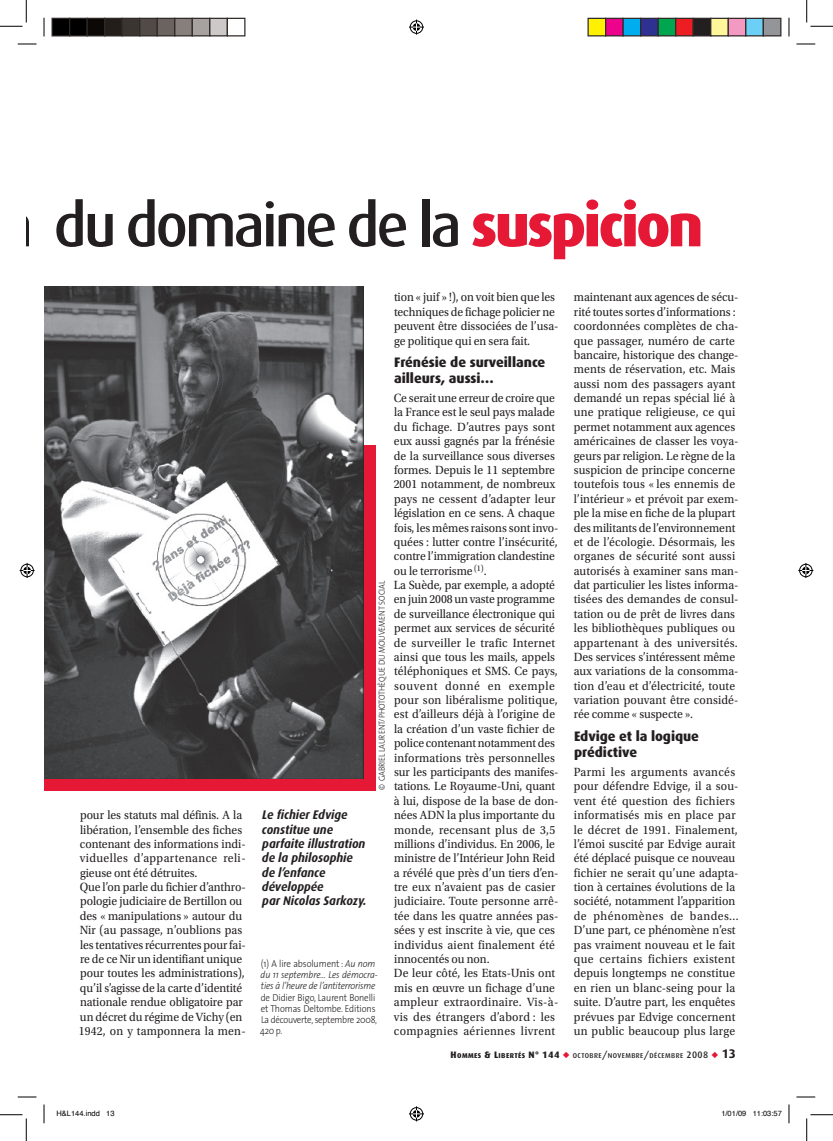
<style>
.page{position:relative;width:833px;height:1141px;background:#fff}
.page>*{position:absolute;margin:0;border:0;box-sizing:border-box;transform-origin:0 0}
.t1{font:500 60px "Dax";letter-spacing:-.05em;color:#231f20}
.t2{font:800 13.75px/15.6px "Dax";letter-spacing:-.005em;color:#231f20}
.t3{font:12.5px/14.4px "Utopia Std";color:#231f20;scale:.94 1}
.t4{font:italic 700 12.5px/14.4px "Dax";letter-spacing:-.005em;color:#231f20;scale:.94 1}
.t5{font:300 10px/11.2px "The Sans";letter-spacing:-.01em;color:#231f20;scale:.9 1}
.t6{font:italic 300 10px/11.2px "The Sans";letter-spacing:-.02em;color:#231f20;scale:.9 1}
.t7{font:300 8.75px "The Sans";letter-spacing:-.005em;color:#231f20;scale:.89 1}
.t8{font:7.5px "Helvetica";color:#000}
.t9{font:500 7px "Dax";letter-spacing:.06em;color:#231f20}
.s1{font-weight:800;color:#e51836}
.s2{font-style:normal}
.s3{font-weight:800;font-size:9.38px}
.s4{font-weight:800}
.s5{color:#e51836}
.s6{font-size:9.38px}
.s7{font-weight:700;font-size:12.5px}
</style>
<div class="page">
<div style="left:44px;top:445px;width:331px;height:345px;background:#e51836"></div>
<img style="left:44px;top:287px;width:319px;height:491px">
<svg style="left:18px;top:43px;width:18px;height:2px"></svg>
<svg style="left:796px;top:43px;width:18px;height:2px"></svg>
<svg style="left:18px;top:1096px;width:18px;height:1px"></svg>
<svg style="left:796px;top:1096px;width:18px;height:1px"></svg>
<svg style="left:43px;top:18px;width:2px;height:18px"></svg>
<svg style="left:43px;top:1104px;width:2px;height:19px"></svg>
<svg style="left:788px;top:18px;width:1px;height:18px"></svg>
<svg style="left:788px;top:1104px;width:1px;height:19px"></svg>
<svg style="left:0;top:0;width:27px;height:27px"></svg>
<svg style="left:0;top:1114px;width:27px;height:26px"></svg>
<svg style="left:806px;top:0;width:26px;height:27px"></svg>
<svg style="left:806px;top:1114px;width:26px;height:26px"></svg>
<svg style="left:409px;top:20px;width:15px;height:15px"></svg>
<svg style="left:409px;top:1106px;width:15px;height:15px"></svg>
<svg style="left:20px;top:563px;width:15px;height:15px"></svg>
<svg style="left:798px;top:563px;width:14px;height:15px"></svg>
<div style="left:52px;top:18px;width:18px;height:18px;background:#000"></div>
<div style="left:51px;top:18px;width:19px;height:18px;border:1px solid #302a28"></div>
<div style="left:70px;top:18px;width:17px;height:18px;background:#000"></div>
<div style="left:69px;top:18px;width:19px;height:18px;border:1px solid #302a28"></div>
<div style="left:87px;top:18px;width:18px;height:18px;background:#0c0806"></div>
<div style="left:86px;top:18px;width:19px;height:18px;border:1px solid #302a28"></div>
<div style="left:105px;top:18px;width:17px;height:18px;background:#241e1b"></div>
<div style="left:104px;top:18px;width:19px;height:18px;border:1px solid #302a28"></div>
<div style="left:122px;top:18px;width:18px;height:18px;background:#3b3532"></div>
<div style="left:121px;top:18px;width:19px;height:18px;border:1px solid #302a28"></div>
<div style="left:140px;top:18px;width:17px;height:18px;background:#524a47"></div>
<div style="left:139px;top:18px;width:19px;height:18px;border:1px solid #302a28"></div>
<div style="left:157px;top:18px;width:18px;height:18px;background:#6b6360"></div>
<div style="left:156px;top:18px;width:19px;height:18px;border:1px solid #302a28"></div>
<div style="left:175px;top:18px;width:17px;height:18px;background:#867f7c"></div>
<div style="left:174px;top:18px;width:19px;height:18px;border:1px solid #302a28"></div>
<div style="left:192px;top:18px;width:18px;height:18px;background:#a7a2a0"></div>
<div style="left:191px;top:18px;width:19px;height:18px;border:1px solid #302a28"></div>
<div style="left:210px;top:18px;width:17px;height:18px;background:#cdc9c8"></div>
<div style="left:209px;top:18px;width:19px;height:18px;border:1px solid #302a28"></div>
<div style="left:226px;top:18px;width:19px;height:18px;border:1px solid #302a28"></div>
<div style="left:587px;top:18px;width:18px;height:18px;background:#fff101"></div>
<div style="left:587px;top:18px;width:19px;height:18px;border:1px solid #302a28"></div>
<div style="left:605px;top:18px;width:17px;height:18px;background:#ed028c"></div>
<div style="left:604px;top:18px;width:19px;height:18px;border:1px solid #302a28"></div>
<div style="left:622px;top:18px;width:18px;height:18px;background:#00aeef"></div>
<div style="left:622px;top:18px;width:19px;height:18px;border:1px solid #302a28"></div>
<div style="left:640px;top:18px;width:17px;height:18px;background:#2e3092"></div>
<div style="left:639px;top:18px;width:19px;height:18px;border:1px solid #302a28"></div>
<div style="left:657px;top:18px;width:18px;height:18px;background:#00a54f"></div>
<div style="left:657px;top:18px;width:19px;height:18px;border:1px solid #302a28"></div>
<div style="left:675px;top:18px;width:17px;height:18px;background:#ee1d23"></div>
<div style="left:674px;top:18px;width:19px;height:18px;border:1px solid #302a28"></div>
<div style="left:692px;top:18px;width:18px;height:18px;background:#231f20"></div>
<div style="left:692px;top:18px;width:19px;height:18px;border:1px solid #302a28"></div>
<div style="left:710px;top:18px;width:17px;height:18px;background:#fff79a"></div>
<div style="left:709px;top:18px;width:19px;height:18px;border:1px solid #302a28"></div>
<div style="left:727px;top:18px;width:18px;height:18px;background:#f499c2"></div>
<div style="left:727px;top:18px;width:19px;height:18px;border:1px solid #302a28"></div>
<div style="left:745px;top:18px;width:17px;height:18px;background:#6bcff6"></div>
<div style="left:744px;top:18px;width:19px;height:18px;border:1px solid #302a28"></div>
<div style="left:762px;top:18px;width:18px;height:18px;background:#939598"></div>
<div style="left:762px;top:18px;width:19px;height:18px;border:1px solid #302a28"></div>
<h1 class="t1" style="left:0;top:192px;width:705px">n du domaine de la <span class="s1">suspicion</span></h1>
<p class="t3" style="left:79px;top:808px;width:179px">pour les statuts mal définis. A la libération, l’ensemble des fiches contenant des informations indi&shy;viduelles d’appartenance reli&shy;gieuse ont été détruites.<br>Que l’on parle du fichier d’anthro&shy;pologie judiciaire de Bertillon ou des « manipulations » autour du Nir (au passage, n’oublions pas les tentatives récurrentes pour fai&shy;re de ce Nir un identifiant unique pour toutes les administrations), qu’il s’agisse de la carte d’identité nationale rendue obligatoire par un décret du régime de Vichy (en 1942, on y tamponnera la men-</p>
<p class="t3" style="left:394px;top:290px;width:176px">tion « juif » !), on voit bien que les techniques de fichage policier ne peuvent être dissociées de l’usa&shy;ge politique qui en sera fait.</p>
<p class="t2" style="left:394px;top:354px;width:153px">Frénésie de surveillance ailleurs, aussi…</p>
<p class="t3" style="left:393px;top:391px;width:177px">Ce serait une erreur de croire que la France est le seul pays malade du fichage. D’autres pays sont eux aussi gagnés par la frénésie de la surveillance sous diverses formes. Depuis le 11 septembre<br>2001 notamment, de nombreux pays ne cessent d’adapter leur législation en ce sens. A chaque fois, les mêmes raisons sont invo&shy;quées : lutter contre l’insécurité, contre l’immigration clandestine ou le terrorisme <sup>(1)</sup>.<br>La Suède, par exemple, a adopté en juin 2008 un vaste programme de surveillance électronique qui permet aux services de sécurité de surveiller le trafic Internet ainsi que tous les mails, appels téléphoniques et SMS. Ce pays, souvent donné en exemple pour son libéralisme politique, est d’ailleurs déjà à l’origine de la création d’un vaste fichier de police contenant notamment des informations très personnelles sur les participants des manifes&shy;tations. Le Royaume-Uni, quant à lui, dispose de la base de don&shy;nées ADN la plus importante du monde, recensant plus de 3,5 millions d’individus. En 2006, le ministre de l’Intérieur John Reid a révélé que près d’un tiers d’en&shy;tre eux n’avaient pas de casier judiciaire. Toute personne arrê&shy;tée dans les quatre années pas&shy;sées y est inscrite à vie, que ces individus aient finalement été innocentés ou non.<br>De leur côté, les Etats-Unis ont mis en œuvre un fichage d’une ampleur extraordinaire. Vis-à&shy;vis des étrangers d’abord : les compagnies aériennes livrent</p>
<p class="t7" style="left:374px;top:790px;width:237px;rotate:-90deg">© gabriel laure nt/photothèque du mouveme nt social</p>
<p class="t4" style="left:262px;top:807px;width:113px">Le fichier Edvige constitue une parfaite illustration de la philosophie de l’enfance développée<br>par Nicolas Sarkozy.</p>
<p class="t6" style="left:260px;top:957px;width:132px"><span class="s2">(1) A lire absolument :</span> Au nom du 11 septembre… Les démocra&shy;ties à l’heure de l’antiterrorisme</p>
<p class="t5" style="left:260px;top:991px;width:131px">de Didier Bigo, Laurent Bonelli et Thomas Deltombe. Editions<br>La découverte, septembre 2008,<br>420 p.</p>
<p class="t3" style="left:573px;top:290px;width:177px">maintenant aux agences de sécu&shy;rité toutes sortes d’informations : coordonnées complètes de cha&shy;que passager, numéro de carte bancaire, historique des change&shy;ments de réservation, etc. Mais aussi nom des passagers ayant demandé un repas spécial lié à une pratique religieuse, ce qui permet notamment aux agences américaines de classer les voya&shy;geurs par religion. Le règne de la suspicion de principe concerne toutefois tous « les ennemis de l’intérieur » et prévoit par exem&shy;ple la mise en fiche de la plupart des militants de l’environnement et de l’écologie. Désormais, les organes de sécurité sont aussi autorisés à examiner sans man&shy;dat particulier les listes informa&shy;tisées des demandes de consul&shy;tation ou de prêt de livres dans les bibliothèques publiques ou appartenant à des universités.<br>Des services s’intéressent même aux variations de la consomma&shy;tion d’eau et d’électricité, toute variation pouvant être considé&shy;rée comme « suspecte ».</p>
<p class="t2" style="left:573px;top:728px;width:126px">Edvige et la logique prédictive</p>
<p class="t3" style="left:573px;top:765px;width:177px">Parmi les arguments avancés pour défendre Edvige, il a sou&shy;vent été question des fichiers informatisés mis en place par le décret de 1991. Finalement, l’émoi suscité par Edvige aurait été déplacé puisque ce nouveau fichier ne serait qu’une adapta&shy;tion à certaines évolutions de la société, notamment l’apparition de phénomènes de bandes…<br>D’une part, ce phénomène n’est pas vraiment nouveau et le fait que certains fichiers existent depuis longtemps ne constitue en rien un blanc-seing pour la suite. D’autre part, les enquêtes prévues par Edvige concernent un public beaucoup plus large</p>
<p class="t9" style="left:450px;top:1051px;width:286px"><span class="s3">H</span><span class="s4">OMMES</span> <span class="s3">&amp; L</span><span class="s4">IBERTÉS</span> <span class="s3">N° 144</span> <span class="s5">◆</span> OCTOBRE<span class="s6">/</span>NOVEMBRE<span class="s6">/</span>DÉCEMBRE <span class="s6">2008</span> <span class="s5">◆</span> <span class="s7">13</span></p>
<p class="t8" style="left:56px;top:1107px;width:59px">H&amp;L144.indd 13</p>
<p class="t8" style="left:721px;top:1107px;width:62px">1/01/09 11:03:57</p>
</div>
